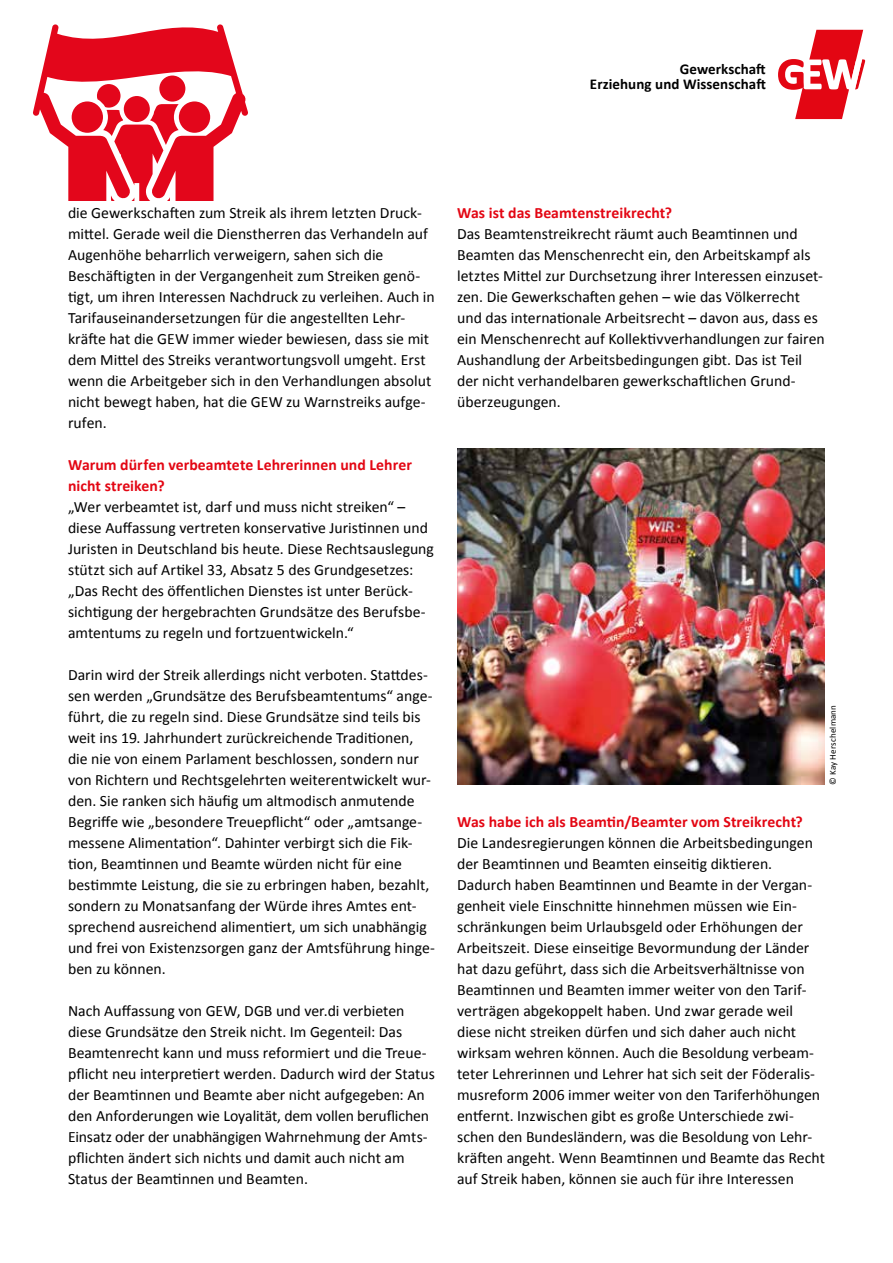
<style>
.page{position:relative;width:893px;height:1263px;background:#fff}
.page>*{position:absolute;margin:0;border:0;box-sizing:border-box;transform-origin:0 0}
.t1{font:15.75px/21px "Calibri";color:#000}
.t2{font:700 15.75px/21px "Calibri";letter-spacing:.005em;color:#e30613}
.t3{font:700 15px/15px "Calibri";letter-spacing:.005em;color:#000;text-align:right}
.t4{font:9px "Calibri";letter-spacing:.02em;color:#000}
</style>
<div class="page">
<svg style="left:33px;top:24px;width:215px;height:177px;fill:#e3061b"></svg>
<img style="left:457px;top:449px;width:368px;height:336px">
<svg style="left:778px;top:30px;width:87px;height:89px"></svg>
<p class="t3" style="left:590px;top:62px;width:177px">Gewerkschaft<br>Erziehung und Wissenschaft</p>
<p class="t1" style="left:68px;top:202px;width:368px">die Gewerkschaften zum Streik als ihrem letzten Druck&shy;mittel. Gerade weil die Dienstherren das Verhandeln auf Augenhöhe beharrlich verweigern, sahen sich die Beschäftigten in der Vergangenheit zum Streiken genö&shy;tigt, um ihren Interessen Nachdruck zu verleihen. Auch in Tarifauseinandersetzungen für die angestellten Lehr&shy;kräfte hat die GEW immer wieder bewiesen, dass sie mit dem Mittel des Streiks verantwortungsvoll umgeht. Erst wenn die Arbeitgeber sich in den Verhandlungen absolut nicht bewegt haben, hat die GEW zu Warnstreiks aufge&shy;rufen.</p>
<p class="t2" style="left:68px;top:454px;width:345px">Warum dürfen verbeamtete Lehrerinnen und Lehrer nicht streiken?</p>
<p class="t1" style="left:68px;top:496px;width:368px">„Wer verbeamtet ist, darf und muss nicht streiken“ – diese Auffassung vertreten konservative Juristinnen und Juristen in Deutschland bis heute. Diese Rechtsauslegung stützt sich auf Artikel 33, Absatz 5 des Grundgesetzes: „Das Recht des öffentlichen Dienstes ist unter Berück&shy;sichtigung der hergebrachten Grundsätze des Berufsbe&shy;amtentums zu regeln und fortzuentwickeln.“</p>
<p class="t1" style="left:68px;top:664px;width:368px">Darin wird der Streik allerdings nicht verboten. Stattdes&shy;sen werden „Grundsätze des Berufsbeamtentums“ ange&shy;führt, die zu regeln sind. Diese Grundsätze sind teils bis weit ins 19. Jahrhundert zurückreichende Traditionen, die nie von einem Parlament beschlossen, sondern nur von Richtern und Rechtsgelehrten weiterentwickelt wur&shy;den. Sie ranken sich häufig um altmodisch anmutende Begriffe wie „besondere Treuepflicht“ oder „amtsange&shy;messene Alimentation“. Dahinter verbirgt sich die Fik&shy;tion, Beamtinnen und Beamte würden nicht für eine bestimmte Leistung, die sie zu erbringen haben, bezahlt, sondern zu Monatsanfang der Würde ihres Amtes ent&shy;sprechend ausreichend alimentiert, um sich unabhängig und frei von Existenzsorgen ganz der Amtsführung hinge&shy;ben zu können.</p>
<p class="t1" style="left:68px;top:1000px;width:368px">Nach Auffassung von GEW, DGB und ver.di verbieten diese Grundsätze den Streik nicht. Im Gegenteil: Das Beamtenrecht kann und muss reformiert und die Treue&shy;pflicht neu interpretiert werden. Dadurch wird der Status der Beamtinnen und Beamte aber nicht aufgegeben: An den Anforderungen wie Loyalität, dem vollen beruflichen Einsatz oder der unabhängigen Wahrnehmung der Amts&shy;pflichten ändert sich nichts und damit auch nicht am Status der Beamtinnen und Beamten.</p>
<p class="t2" style="left:457px;top:202px;width:216px">Was ist das Beamtenstreikrecht?</p>
<p class="t1" style="left:457px;top:223px;width:369px">Das Beamtenstreikrecht räumt auch Beamtinnen und Beamten das Menschenrecht ein, den Arbeitskampf als letztes Mittel zur Durchsetzung ihrer Interessen einzuset&shy;zen. Die Gewerkschaften gehen – wie das Völkerrecht und das internationale Arbeitsrecht – davon aus, dass es ein Menschenrecht auf Kollektivverhandlungen zur fairen Aushandlung der Arbeitsbedingungen gibt. Das ist Teil der nicht verhandelbaren gewerkschaftlichen Grund&shy;überzeugungen.</p>
<p class="t4" style="left:827px;top:785px;width:81px;rotate:-90deg">© Kay Herschelmann</p>
<p class="t2" style="left:457px;top:811px;width:347px">Was habe ich als Beamtin/Beamter vom Streikrecht?</p>
<p class="t1" style="left:457px;top:832px;width:369px">Die Landesregierungen können die Arbeitsbedingungen der Beamtinnen und Beamten einseitig diktieren.<br>Dadurch haben Beamtinnen und Beamte in der Vergan&shy;genheit viele Einschnitte hinnehmen müssen wie Ein&shy;schränkungen beim Urlaubsgeld oder Erhöhungen der Arbeitszeit. Diese einseitige Bevormundung der Länder hat dazu geführt, dass sich die Arbeitsverhältnisse von Beamtinnen und Beamten immer weiter von den Tarif&shy;verträgen abgekoppelt haben. Und zwar gerade weil diese nicht streiken dürfen und sich daher auch nicht wirksam wehren können. Auch die Besoldung verbeam&shy;teter Lehrerinnen und Lehrer hat sich seit der Föderalis&shy;musreform 2006 immer weiter von den Tariferhöhungen entfernt. Inzwischen gibt es große Unterschiede zwi&shy;schen den Bundesländern, was die Besoldung von Lehr&shy;kräften angeht. Wenn Beamtinnen und Beamte das Recht auf Streik haben, können sie auch für ihre Interessen</p>
</div>
